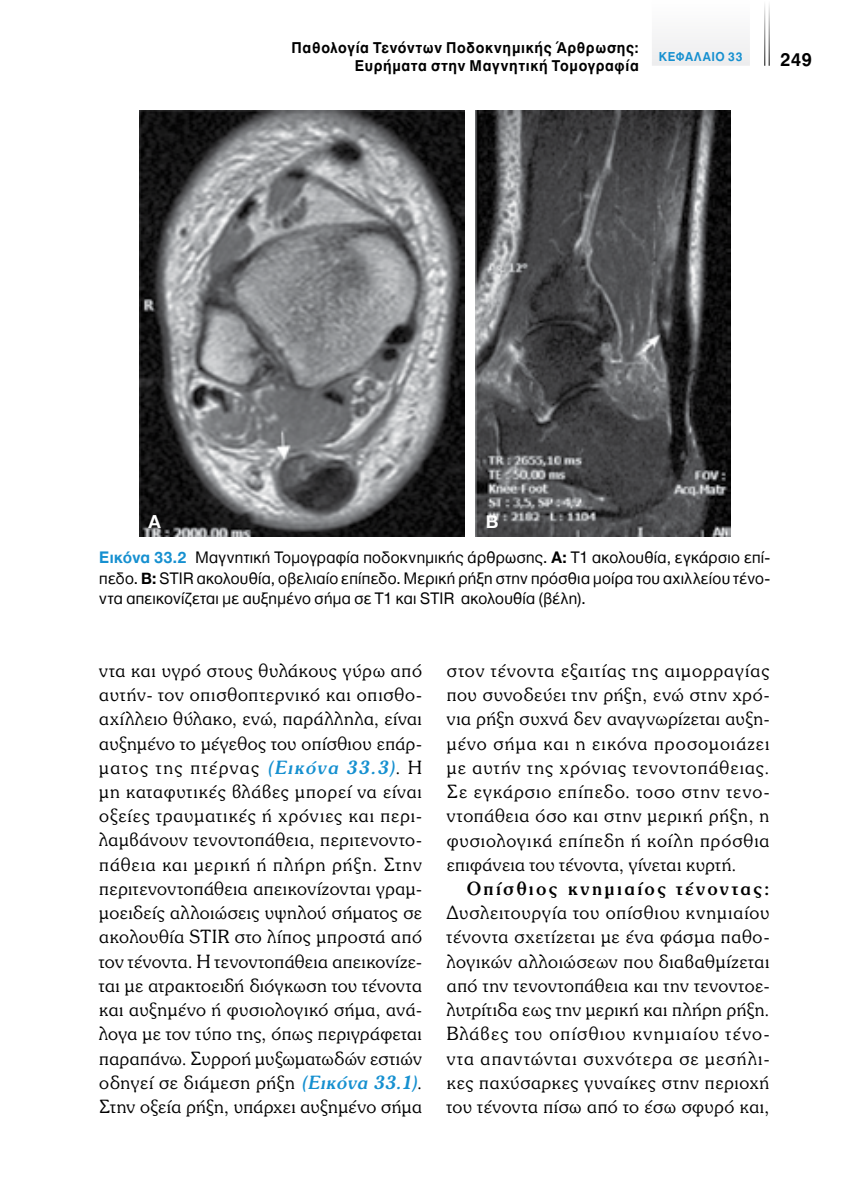
<style>
.page{position:relative;width:844px;height:1191px;background:#fff}
.page>*{position:absolute;margin:0;border:0;box-sizing:border-box;transform-origin:0 0}
.t1{font:300 19.95px/24.3px "UB Souvenir";letter-spacing:.025em;color:#000;text-align:justify}
.t2{font:19.95px "UB Souvenir";letter-spacing:.12em;color:#000}
.t3{font:700 19.25px "Helvetica Neue Greek";color:#fff}
.t4{font:18.38px "UB Helvetica Bold";color:#000;scale:.95 1}
.t5{font:17.15px/20.1px "Helvetica Neue Greek";letter-spacing:.015em;color:#000;text-align:justify;scale:.96 1}
.t6{font:14.88px/17.5px "UB Helvetica Bold";letter-spacing:.05em;color:#000;text-align:right;scale:.95 1}
.t7{font:12.25px "UB Helvetica Bold";letter-spacing:.06em;color:#1690d0;scale:.95 1}
.s1{font-weight:700;color:#1690d0}
.s2{font-weight:700}
.s3{font-weight:400;font-style:italic;color:#1690d0}
</style>
<div class="page">
<img style="left:140px;top:110px;width:324px;height:427px">
<img style="left:475px;top:110px;width:255px;height:427px">
<div style="left:651px;top:0;width:98px;height:66px;background:#f5f5f6"></div>
<hr style="left:764px;top:0;width:1px;height:66px;background:#000">
<hr style="left:768px;top:0;width:1px;height:66px;background:#000">
<p class="t6" style="left:291px;top:39px;width:367px">Παθολογία Τενόντων Ποδοκνημικής Άρθρωσης:<br>Ευρήματα στην Μαγνητική Τομογραφία</p>
<p class="t7" style="left:658px;top:49px;width:89px">ΚΕΦΑΛΑΙΟ 33</p>
<p class="t4" style="left:780px;top:48px;width:35px">249</p>
<p class="t3" style="left:148px;top:511px;width:14px">Α</p>
<p class="t3" style="left:486px;top:511px;width:14px">Β</p>
<p class="t5" style="left:99px;top:548px;width:699px"><span class="s1">Εικόνα 33.2</span> Μαγνητική Τομογραφία ποδοκνημικής άρθρωσης. <span class="s2">Α:</span> Τ1 ακολουθία, εγκάρσιο επί&shy;πεδο. <span class="s2">Β:</span> STIR ακολουθία, οβελιαίο επίπεδο. Μερική ρήξη στην πρόσθια μοίρα του αχιλλείου τένο&shy;ντα απεικονίζεται με αυξημένο σήμα σε Τ1 και STIR ακολουθία (βέλη).</p>
<p class="t1" style="left:99px;top:658px;width:324px">ντα και υγρό στους θυλάκους γύρω από αυτήν- τον οπισθοπτερνικό και οπισθο&shy;αχίλλειο θύλακο, ενώ, παράλληλα, είναι αυξημένο το μέγεθος του οπίσθιου επάρ&shy;ματος της πτέρνας <span class="s3">(Εικόνα 33.3)</span>. Η μη καταφυτικές βλάβες μπορεί να είναι οξείες τραυματικές ή χρόνιες και περι&shy;λαμβάνουν τενοντοπάθεια, περιτενοντο&shy;πάθεια και μερική ή πλήρη ρήξη. Στην περιτενοντοπάθεια απεικονίζονται γραμ&shy;μοειδείς αλλοιώσεις υψηλού σήματος σε ακολουθία STIR στο λίπος μπροστά από τον τένοντα. Η τενοντοπάθεια απεικονίζε&shy;ται με ατρακτοειδή διόγκωση του τένοντα και αυξημένο ή φυσιολογικό σήμα, ανά&shy;λογα με τον τύπο της, όπως περιγράφεται παραπάνω. Συρροή μυξωματωδών εστιών οδηγεί σε διάμεση ρήξη <span class="s3">(Εικόνα 33.1)</span>.<br>Στην οξεία ρήξη, υπάρχει αυξημένο σήμα</p>
<p class="t1" style="left:446px;top:658px;width:324px">στον τένοντα εξαιτίας της αιμορραγίας που συνοδεύει την ρήξη, ενώ στην χρό&shy;νια ρήξη συχνά δεν αναγνωρίζεται αυξη&shy;μένο σήμα και η εικόνα προσομοιάζει με αυτήν της χρόνιας τενοντοπάθειας.<br>Σε εγκάρσιο επίπεδο. τοσο στην τενο&shy;ντοπάθεια όσο και στην μερική ρήξη, η φυσιολογικά επίπεδη ή κοίλη πρόσθια επιφάνεια του τένοντα, γίνεται κυρτή.</p>
<p class="t2" style="left:466px;top:877px;width:304px">Οπίσθιος κνημιαίος τένοντας:</p>
<p class="t1" style="left:446px;top:900px;width:324px">Δυσλειτουργία του οπίσθιου κνημιαίου τένοντα σχετίζεται με ένα φάσμα παθο&shy;λογικών αλλοιώσεων που διαβαθμίζεται από την τενοντοπάθεια και την τενοντοε&shy;λυτρίτιδα εως την μερική και πλήρη ρήξη.<br>Βλάβες του οπίσθιου κνημιαίου τένο&shy;ντα απαντώνται συχνότερα σε μεσήλι&shy;κες παχύσαρκες γυναίκες στην περιοχή του τένοντα πίσω από το έσω σφυρό και,</p>
</div>
